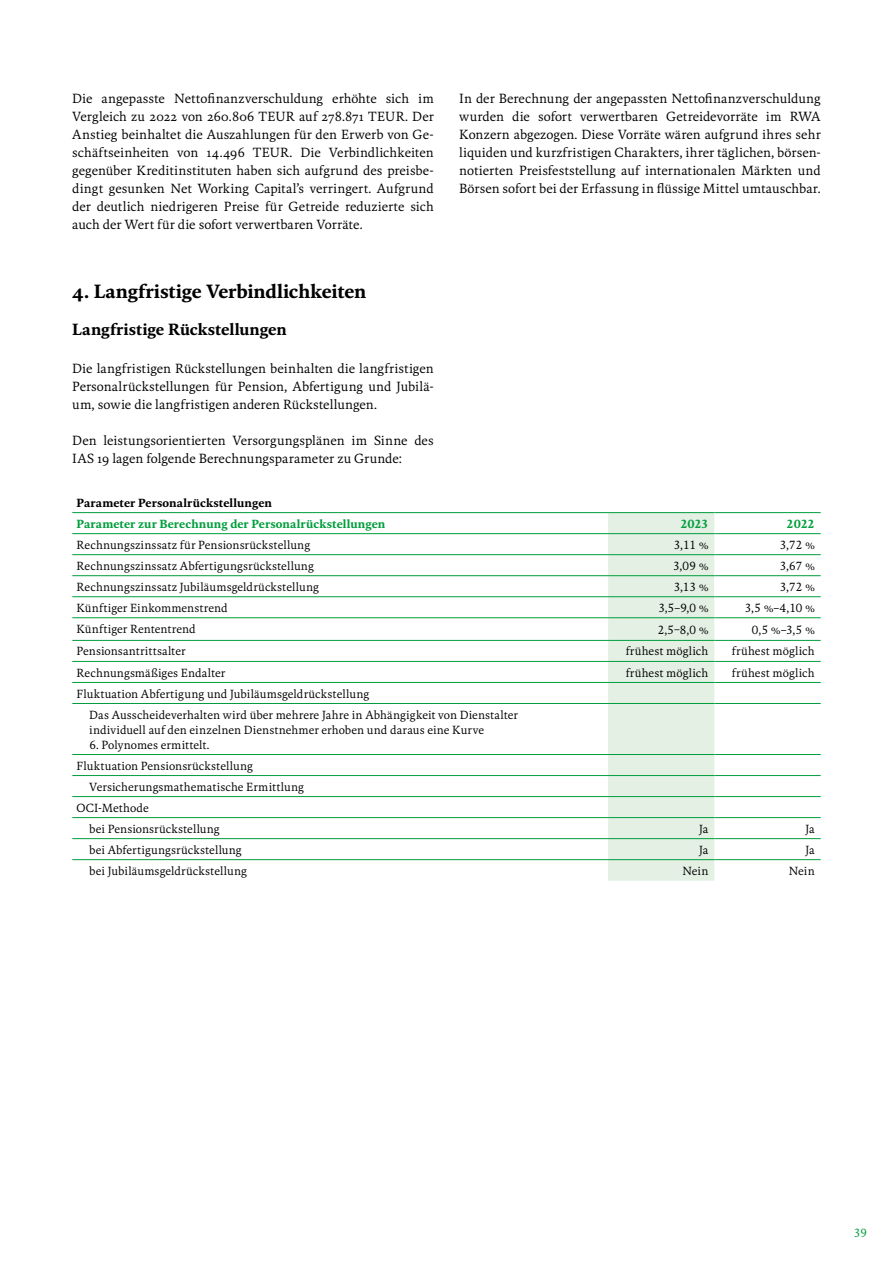
<style>
.page{position:relative;width:893px;height:1263px;background:#fff}
.page>*{position:absolute;margin:0;border:0;box-sizing:border-box;transform-origin:0 0}
.t1{font:700 19.5px "Kievit Serif";letter-spacing:-.01em;color:#000}
.t2{font:700 16.5px "Kievit Serif";letter-spacing:-.005em;color:#000}
.t3{font:13.5px/18px "Kievit Serif";color:#000;text-align:justify}
.t4{font:12px/21px "Kievit Serif";letter-spacing:.01em;color:#000}
.t5{font:700 12px "Kievit Serif";letter-spacing:.005em;color:#009e3c}
.t6{font:700 12px "Kievit Serif";letter-spacing:.005em;color:#000}
.t7{font:12px "Kievit Serif";color:#009e3c}
</style>
<div class="page">
<svg style="left:72px;top:513px;width:749px;height:368px"></svg>
<hr style="left:72px;top:512px;width:536px;height:1px;background:#009e3c">
<hr style="left:608px;top:512px;width:106px;height:1px;background:#009e3c">
<hr style="left:714px;top:512px;width:107px;height:1px;background:#009e3c">
<hr style="left:72px;top:533px;width:536px;height:1px;background:#009e3c">
<hr style="left:608px;top:533px;width:106px;height:1px;background:#009e3c">
<hr style="left:714px;top:533px;width:107px;height:1px;background:#009e3c">
<hr style="left:72px;top:554px;width:536px;height:1px;background:#009e3c">
<hr style="left:608px;top:554px;width:106px;height:1px;background:#009e3c">
<hr style="left:714px;top:554px;width:107px;height:1px;background:#009e3c">
<hr style="left:72px;top:575px;width:536px;height:1px;background:#009e3c">
<hr style="left:608px;top:575px;width:106px;height:1px;background:#009e3c">
<hr style="left:714px;top:575px;width:107px;height:1px;background:#009e3c">
<hr style="left:72px;top:596px;width:536px;height:1px;background:#009e3c">
<hr style="left:608px;top:596px;width:106px;height:1px;background:#009e3c">
<hr style="left:714px;top:596px;width:107px;height:1px;background:#009e3c">
<hr style="left:72px;top:617px;width:536px;height:1px;background:#009e3c">
<hr style="left:608px;top:617px;width:106px;height:1px;background:#009e3c">
<hr style="left:714px;top:617px;width:107px;height:1px;background:#009e3c">
<hr style="left:72px;top:640px;width:536px;height:1px;background:#009e3c">
<hr style="left:608px;top:640px;width:106px;height:1px;background:#009e3c">
<hr style="left:714px;top:640px;width:107px;height:1px;background:#009e3c">
<hr style="left:72px;top:661px;width:536px;height:1px;background:#009e3c">
<hr style="left:608px;top:661px;width:106px;height:1px;background:#009e3c">
<hr style="left:714px;top:661px;width:107px;height:1px;background:#009e3c">
<hr style="left:72px;top:682px;width:536px;height:1px;background:#009e3c">
<hr style="left:608px;top:682px;width:106px;height:1px;background:#009e3c">
<hr style="left:714px;top:682px;width:107px;height:1px;background:#009e3c">
<hr style="left:72px;top:703px;width:536px;height:1px;background:#009e3c">
<hr style="left:608px;top:703px;width:106px;height:1px;background:#009e3c">
<hr style="left:714px;top:703px;width:107px;height:1px;background:#009e3c">
<hr style="left:72px;top:754px;width:536px;height:1px;background:#009e3c">
<hr style="left:608px;top:754px;width:106px;height:1px;background:#009e3c">
<hr style="left:714px;top:754px;width:107px;height:1px;background:#009e3c">
<hr style="left:72px;top:775px;width:536px;height:1px;background:#009e3c">
<hr style="left:608px;top:775px;width:106px;height:1px;background:#009e3c">
<hr style="left:714px;top:775px;width:107px;height:1px;background:#009e3c">
<hr style="left:72px;top:796px;width:536px;height:1px;background:#009e3c">
<hr style="left:608px;top:796px;width:106px;height:1px;background:#009e3c">
<hr style="left:714px;top:796px;width:107px;height:1px;background:#009e3c">
<hr style="left:72px;top:817px;width:536px;height:1px;background:#009e3c">
<hr style="left:608px;top:817px;width:106px;height:1px;background:#009e3c">
<hr style="left:714px;top:817px;width:107px;height:1px;background:#009e3c">
<hr style="left:72px;top:838px;width:536px;height:1px;background:#009e3c">
<hr style="left:608px;top:838px;width:106px;height:1px;background:#009e3c">
<hr style="left:714px;top:838px;width:107px;height:1px;background:#009e3c">
<hr style="left:72px;top:859px;width:536px;height:1px;background:#009e3c">
<hr style="left:608px;top:859px;width:106px;height:1px;background:#009e3c">
<hr style="left:714px;top:859px;width:107px;height:1px;background:#009e3c">
<p class="t3" style="left:72px;top:89px;width:363px">Die angepasste Nettofinanzverschuldung erhöhte sich im Vergleich zu 2022 von 260.806 TEUR auf 278.871 TEUR. Der Anstieg beinhaltet die Auszahlungen für den Erwerb von Ge&shy;schäftseinheiten von 14.496 TEUR. Die Verbindlichkeiten gegenüber Kreditinstituten haben sich aufgrund des preisbe&shy;dingt gesunken Net Working Capital’s verringert. Aufgrund der deutlich niedrigeren Preise für Getreide reduzierte sich auch der Wert für die sofort verwertbaren Vorräte.</p>
<p class="t3" style="left:459px;top:89px;width:363px">In der Berechnung der angepassten Nettofinanzverschuldung wurden die sofort verwertbaren Getreidevorräte im RWA Konzern abgezogen. Diese Vorräte wären aufgrund ihres sehr liquiden und kurzfristigen Charakters, ihrer täglichen, börsen&shy;notierten Preisfeststellung auf internationalen Märkten und Börsen sofort bei der Erfassung in flüssige Mittel umtauschbar.</p>
<h1 class="t1" style="left:72px;top:278px;width:295px">4. Langfristige Verbindlichkeiten</h1>
<p class="t2" style="left:72px;top:319px;width:216px">Langfristige Rückstellungen</p>
<p class="t3" style="left:72px;top:359px;width:363px">Die langfristigen Rückstellungen beinhalten die langfristigen Personalrückstellungen für Pension, Abfertigung und Jubilä&shy;um, sowie die langfristigen anderen Rückstellungen.</p>
<p class="t3" style="left:72px;top:431px;width:363px">Den leistungsorientierten Versorgungsplänen im Sinne des<br>IAS 19 lagen folgende Berechnungsparameter zu Grunde:</p>
<p class="t6" style="left:77px;top:494px;width:197px">Parameter Personalrückstellungen</p>
<p class="t5" style="left:77px;top:515px;width:310px">Parameter zur Berechnung der Personalrückstellungen</p>
<p class="t5" style="left:680px;top:515px;width:30px">2023</p>
<p class="t5" style="left:787px;top:515px;width:30px">2022</p>
<p class="t4" style="left:77px;top:534px;width:235px">Rechnungszinssatz für Pensionsrückstellung</p>
<p class="t4" style="left:674px;top:534px;width:36px">3,11 %</p>
<p class="t4" style="left:780px;top:534px;width:37px">3,72 %</p>
<p class="t4" style="left:77px;top:555px;width:239px">Rechnungszinssatz Abfertigungsrückstellung</p>
<p class="t4" style="left:673px;top:555px;width:37px">3,09 %</p>
<p class="t4" style="left:780px;top:555px;width:37px">3,67 %</p>
<p class="t4" style="left:77px;top:576px;width:244px">Rechnungszinssatz Jubiläumsgeldrückstellung</p>
<p class="t4" style="left:673px;top:576px;width:37px">3,13 %</p>
<p class="t4" style="left:780px;top:576px;width:37px">3,72 %</p>
<p class="t4" style="left:77px;top:597px;width:153px">Künftiger Einkommenstrend</p>
<p class="t4" style="left:658px;top:597px;width:52px">3,5–9,0 %</p>
<p class="t4" style="left:745px;top:597px;width:72px">3,5 %–4,10 %</p>
<p class="t4" style="left:77px;top:618px;width:121px">Künftiger Rententrend</p>
<p class="t4" style="left:657px;top:619px;width:53px">2,5–8,0 %</p>
<p class="t4" style="left:752px;top:619px;width:65px">0,5 %–3,5 %</p>
<p class="t4" style="left:77px;top:640px;width:111px">Pensionsantrittsalter</p>
<p class="t4" style="left:626px;top:640px;width:84px">frühest möglich</p>
<p class="t4" style="left:732px;top:640px;width:84px">frühest möglich</p>
<p class="t4" style="left:77px;top:661px;width:150px">Rechnungsmäßiges Endalter</p>
<p class="t4" style="left:626px;top:661px;width:84px">frühest möglich</p>
<p class="t4" style="left:732px;top:661px;width:84px">frühest möglich</p>
<p class="t4" style="left:89px;top:682px;width:430px;text-indent:-13px">Fluktuation Abfertigung und Jubiläumsgeldrückstellung<br>Das Ausscheideverhalten wird über mehrere Jahre in Abhängigkeit von Dienstalter</p>
<p class="t4" style="left:89px;top:718px;width:396px">individuell auf den einzelnen Dienstnehmer erhoben und daraus eine Kurve</p>
<p class="t4" style="left:89px;top:733px;width:122px">6. Polynomes ermittelt.</p>
<p class="t4" style="left:77px;top:754px;width:178px">Fluktuation Pensionsrückstellung</p>
<p class="t4" style="left:89px;top:775px;width:216px">Versicherungsmathematische Ermittlung</p>
<p class="t4" style="left:77px;top:797px;width:74px">OCI-Methode</p>
<p class="t4" style="left:89px;top:818px;width:132px">bei Pensionsrückstellung</p>
<p class="t4" style="left:699px;top:818px;width:11px">Ja</p>
<p class="t4" style="left:805px;top:818px;width:11px">Ja</p>
<p class="t4" style="left:89px;top:839px;width:154px">bei Abfertigungsrückstellung</p>
<p class="t4" style="left:699px;top:839px;width:11px">Ja</p>
<p class="t4" style="left:805px;top:839px;width:11px">Ja</p>
<p class="t4" style="left:89px;top:860px;width:159px">bei Jubiläumsgeldrückstellung</p>
<p class="t4" style="left:682px;top:860px;width:28px">Nein</p>
<p class="t4" style="left:789px;top:860px;width:28px">Nein</p>
<p class="t7" style="left:854px;top:1225px;width:15px">39</p>
</div>
